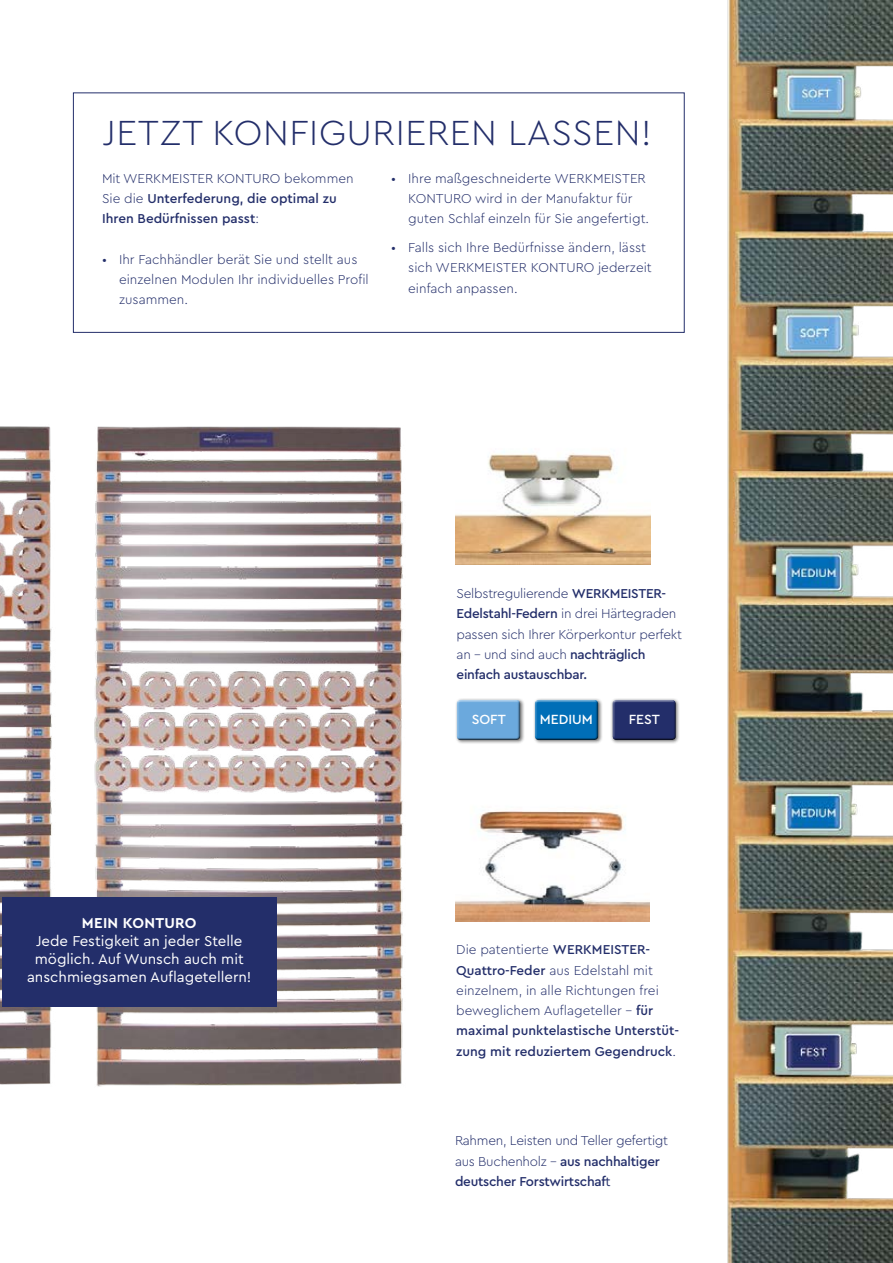
<style>
.page{position:relative;width:893px;height:1263px;background:#fff}
.page>*{position:absolute;margin:0;border:0;box-sizing:border-box;transform-origin:0 0}
.t1{font:300 36.45px "Cera PRO";letter-spacing:.02em;color:#232e6a}
.t2{font:15px/18px "Cera PRO";color:#fff;text-align:center}
.t3{font:700 15px "Cera PRO";letter-spacing:.02em;color:#fff}
.t4{font:500 13.95px "Cera PRO";color:#fff}
.t5{font:300 13.5px/20.2px "Cera PRO";color:#232e6a}
.t6{font:500 13.5px/20.2px "Cera PRO";color:#232e6a}
.t7{font:300 13.5px/20.2px "Cera PRO";letter-spacing:-.02em;color:#232e6a}
.s1{font-weight:300}
.s2{font-weight:500}
.s3{font-weight:400}
</style>
<div class="page">
<img style="left:0;top:426px;width:73px;height:659px">
<img style="left:73px;top:426px;width:330px;height:661px">
<div style="left:73px;top:92px;width:612px;height:241px;border:1px solid #232e6a"></div>
<img style="left:727px;top:0;width:166px;height:1263px">
<div style="left:455px;top:698px;width:70px;height:46px;background:#000;opacity:.55"></div>
<div style="left:454px;top:697px;width:68px;height:42px;background:#fff;opacity:.75"></div>
<div style="left:455px;top:700px;width:68px;height:42px;background:#000;opacity:.75"></div>
<div style="left:533px;top:698px;width:70px;height:46px;background:#000;opacity:.55"></div>
<div style="left:532px;top:697px;width:68px;height:42px;background:#fff;opacity:.75"></div>
<div style="left:533px;top:700px;width:68px;height:42px;background:#000;opacity:.75"></div>
<div style="left:610px;top:698px;width:70px;height:46px;background:#000;opacity:.55"></div>
<div style="left:609px;top:697px;width:69px;height:42px;background:#fff;opacity:.75"></div>
<div style="left:610px;top:700px;width:69px;height:42px;background:#000;opacity:.75"></div>
<img style="left:455px;top:451px;width:195px;height:113px">
<img style="left:455px;top:810px;width:194px;height:111px">
<div style="left:2px;top:897px;width:275px;height:109px;background:#232e6a"></div>
<h1 class="t1" style="left:102px;top:109px;width:551px">JETZT KONFIGURIEREN LASSEN!</h1>
<p class="t6" style="left:102px;top:167px;width:253px"><span class="s1">Mit WERKMEISTER KONTURO bekommen<br>Sie die</span> Unterfederung, die optimal zu<br>Ihren Bedürfnissen passt<span class="s1">:</span></p>
<p class="t5" style="left:119px;top:248px;width:251px;text-indent:-17px">• Ihr Fachhändler berät Sie und stellt aus einzelnen Modulen Ihr individuelles Profil zusammen.</p>
<p class="t5" style="left:408px;top:167px;width:242px;text-indent:-17px">• Ihre maßgeschneiderte WERKMEISTER<br>KONTURO wird in der Manufaktur für guten Schlaf einzeln für Sie angefertigt.</p>
<p class="t5" style="left:408px;top:237px;width:245px;text-indent:-17px">• Falls sich Ihre Bedürfnisse ändern, lässt sich WERKMEISTER KONTURO jederzeit einfach anpassen.</p>
<p class="t7" style="left:457px;top:583px;width:227px">Selbstregulierende <span class="s2">WERKMEISTER-Edelstahl-Federn</span> in drei Härtegraden passen sich Ihrer Körperkontur perfekt an – und sind auch <span class="s2">nachträglich einfach austauschbar.</span></p>
<p class="t3" style="left:82px;top:913px;width:116px">MEIN KONTURO</p>
<p class="t2" style="left:27px;top:932px;width:226px">Jede Festigkeit an jeder Stelle möglich. Auf Wunsch auch mit anschmiegsamen Auflagetellern!</p>
<p class="t4" style="left:472px;top:710px;width:36px">SOFT</p>
<p class="t4" style="left:540px;top:710px;width:55px">MEDIUM</p>
<p class="t4" style="left:629px;top:710px;width:33px">FEST</p>
<p class="t6" style="left:456px;top:939px;width:224px"><span class="s1">Die patentierte</span> WERKMEISTER-Quattro-Feder <span class="s1">aus Edelstahl mit einzelnem, in alle Richtungen frei beweglichem Auflageteller –</span> für maximal punktelastische Unterstüt&shy;zung mit reduziertem Gegendruck<span class="s1">.</span></p>
<p class="t7" style="left:455px;top:1130px;width:215px">Rahmen, Leisten und Teller gefertigt aus Buchenholz – <span class="s2">aus nachhaltiger deutscher Forstwirtschaf</span><span class="s3">t</span></p>
</div>
